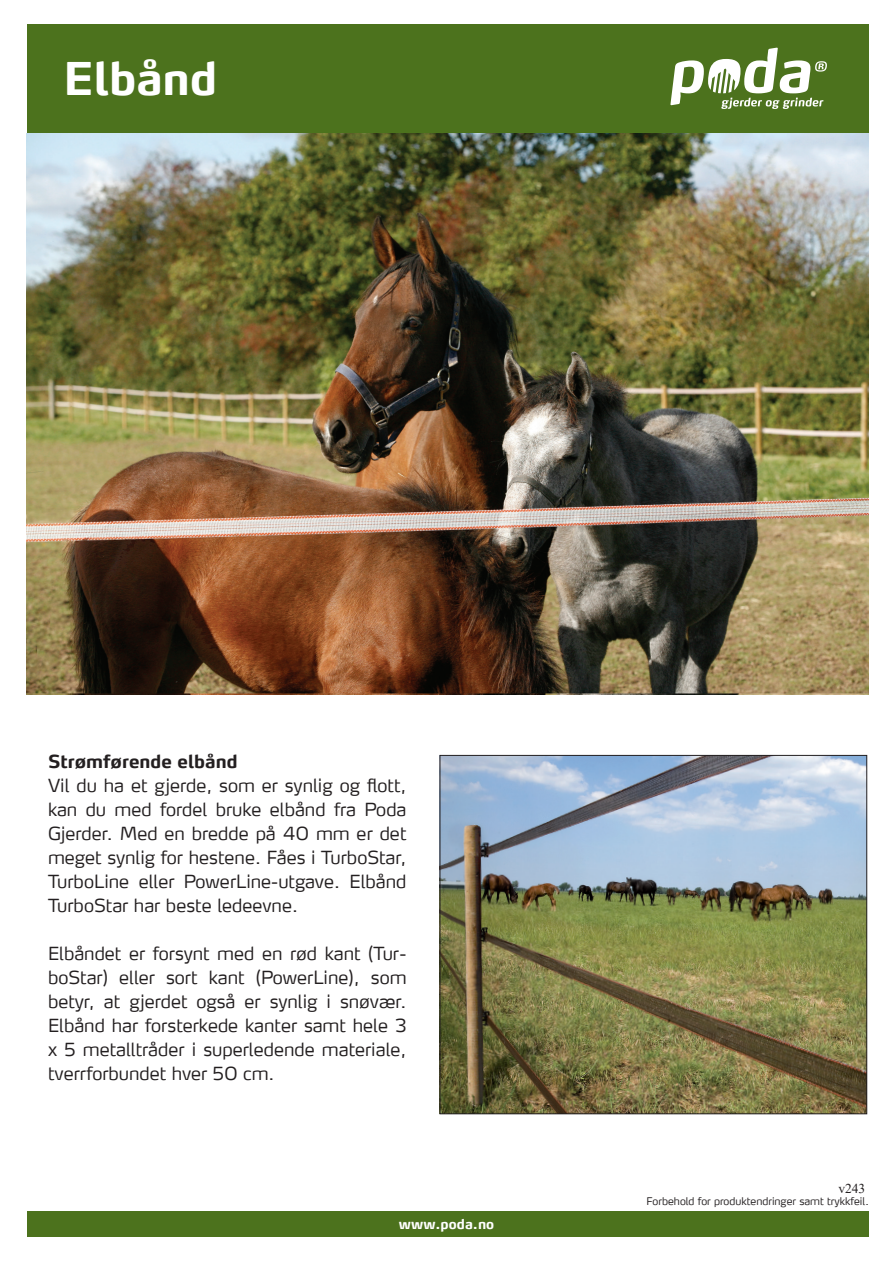
<style>
.page{position:relative;width:893px;height:1263px;background:#fff}
.page>*{position:absolute;margin:0;border:0;box-sizing:border-box;transform-origin:0 0}
.t1{font:700 45px "Max LF";color:#fff}
.Indhold{font:300 18px/24px "Max LF";color:#231f20;text-align:justify}
.Indhold-2{font:700 18px "Max LF";color:#231f20}
.t2{font:700 13.5px "Max";letter-spacing:.005em;color:#fff}
.t3{font:13.5px "Times New Roman";color:#231f20}
.t4{font:300 10.5px "Max";color:#231f20}
</style>
<div class="page">
<div style="left:27px;top:24px;width:842px;height:110px;background:#4c721d"></div>
<svg style="left:670px;top:48px;width:157px;height:61px"></svg>
<div style="left:27px;top:1211px;width:842px;height:26px;background:#4c721d"></div>
<img style="left:27px;top:134px;width:842px;height:561px">
<img style="left:442px;top:757px;width:423px;height:355px">
<div style="left:440px;top:755px;width:427px;height:359px;border:1px solid #231f20"></div>
<p class="t1" style="left:63px;top:51px;width:156px">Elbånd</p>
<p class="Indhold-2" style="left:48px;top:750px;width:191px">Strømførende elbånd</p>
<p class="Indhold" style="left:48px;top:773px;width:360px">Vil du ha et gjerde, som er synlig og flott, kan du med fordel bruke elbånd fra Poda Gjerder. Med en bredde på 40 mm er det meget synlig for hestene. Fåes i TurboStar, TurboLine eller PowerLine-utgave. Elbånd TurboStar har beste ledeevne.</p>
<p class="Indhold" style="left:48px;top:941px;width:360px">Elbåndet er forsynt med en rød kant (Tur&shy;boStar) eller sort kant (PowerLine), som betyr, at gjerdet også er synlig i snøvær.<br>Elbånd har forsterkede kanter samt hele 3 x 5 metalltråder i superledende materiale, tverrforbundet hver 50 cm.</p>
<p class="t2" style="left:399px;top:1215px;width:97px">www.poda.no</p>
<p class="t3" style="left:838px;top:1178px;width:28px">v243</p>
<p class="t4" style="left:647px;top:1194px;width:224px">Forbehold for produktendringer samt trykkfeil.</p>
</div>
